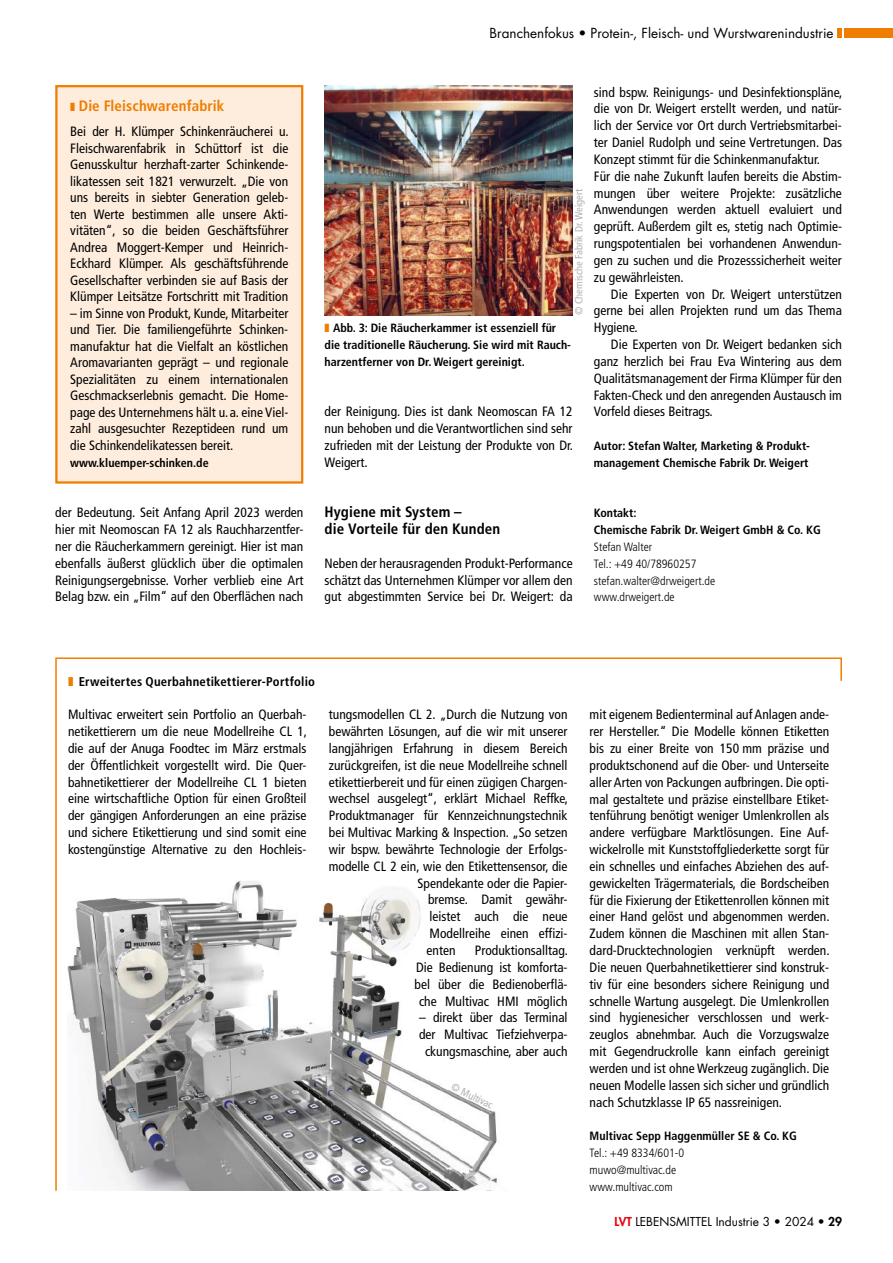
<style>
.page{position:relative;width:893px;height:1263px;background:#fff}
.page>*{position:absolute;margin:0;border:0;box-sizing:border-box;transform-origin:0 0}
.t1{font:700 condensed 15px/16.8px "Frutiger LT Std";letter-spacing:.01em;color:#000}
.t2{font:700 condensed 15px "Frutiger LT Std";letter-spacing:.005em;color:#ef7d00}
.t3{font:condensed 13.5px/16.8px "Frutiger LT Std";color:#000;text-align:justify}
.t4{font:13.5px "Futura Std";color:#000}
.t5{font:700 condensed 12.75px "Frutiger LT Std";letter-spacing:.015em;color:#000}
.t6{font:700 condensed 12px/16.8px "Frutiger LT Std";color:#000}
.t7{font:300 condensed 12px/16.8px "Frutiger LT Std";color:#000}
.t8{font:12px "Futura Std";color:#000}
.t9{font:condensed 10.5px "Frutiger LT Std";color:#b3b2b2}
.s1{color:#ef7d00}
.s2{font-weight:800;color:#e30613}
.s3{font-weight:800}
</style>
<div class="page">
<div style="left:56px;top:86px;width:246px;height:396px;background:#feeddd"></div>
<div style="left:55px;top:85px;width:248px;height:399px;border:2px solid #ef7d00"></div>
<img style="left:325px;top:85px;width:248px;height:230px">
<svg style="left:55px;top:657px;width:787px;height:534px"></svg>
<img style="left:68px;top:880px;width:441px;height:311px">
<hr style="left:838px;top:28px;width:4px;height:10px;background:#ef7d00">
<div style="left:845px;top:28px;width:48px;height:10px;background:#ef7d00"></div>
<p class="t2" style="left:70px;top:97px;width:156px">❚ Die Fleischwarenfabrik</p>
<p class="t3" style="left:70px;top:123px;width:220px">Bei der H. Klümper Schinkenräucherei u.<br>Fleischwarenfabrik in Schüttorf ist die Genusskultur herzhaft-zarter Schinkende&shy;likatessen seit 1821 verwurzelt. „Die von uns bereits in siebter Generation geleb&shy;ten Werte bestimmen alle unsere Akti&shy;vitäten“, so die beiden Geschäftsführer Andrea Moggert-Kemper und Heinrich-Eckhard Klümper. Als geschäftsführende Gesellschafter verbinden sie auf Basis der Klümper Leitsätze Fortschritt mit Tradition</p>
<p class="t3" style="left:70px;top:305px;width:220px">– im Sinne von Produkt, Kunde, Mitarbeiter und Tier. Die familiengeführte Schinken&shy;manufaktur hat die Vielfalt an köstlichen Aromavarianten geprägt – und regionale Spezialitäten zu einem internationalen Geschmackserlebnis gemacht. Die Home&shy;page des Unternehmens hält u.a. eine Viel&shy;zahl ausgesuchter Rezeptideen rund um die Schinkendelikatessen bereit.</p>
<p class="t6" style="left:70px;top:454px;width:140px">www.kluemper-schinken.de</p>
<p class="t3" style="left:55px;top:504px;width:250px">der Bedeutung. Seit Anfang April 2023 werden hier mit Neomoscan FA 12 als Rauchharzentfer&shy;ner die Räucherkammern gereinigt. Hier ist man ebenfalls äußerst glücklich über die optimalen Reinigungsergebnisse. Vorher verblieb eine Art Belag bzw. ein „Film“ auf den Oberflächen nach</p>
<p class="t4" style="left:490px;top:24px;width:345px">Branchenfokus • Protein-, Fleisch- und Wurstwarenindustrie</p>
<p class="t9" style="left:573px;top:315px;width:128px;rotate:-90deg">© Chemische Fabrik Dr. Weigert</p>
<p class="t6" style="left:325px;top:320px;width:248px"><span class="s1">❚</span> Abb. 3: Die Räucherkammer ist essenziell für die traditionelle Räucherung. Sie wird mit Rauch&shy;harzentferner von Dr. Weigert gereinigt.</p>
<p class="t3" style="left:325px;top:403px;width:250px">der Reinigung. Dies ist dank Neomoscan FA 12 nun behoben und die Verantwortlichen sind sehr zufrieden mit der Leistung der Produkte von Dr.<br>Weigert.</p>
<p class="t1" style="left:325px;top:504px;width:177px">Hygiene mit System –<br>die Vorteile für den Kunden</p>
<p class="t3" style="left:325px;top:555px;width:250px">Neben der herausragenden Produkt-Performance schätzt das Unternehmen Klümper vor allem den gut abgestimmten Service bei Dr. Weigert: da</p>
<p class="t3" style="left:594px;top:84px;width:250px;text-align:left">sind bspw. Reinigungs- und Desinfektionspläne, die von Dr. Weigert erstellt werden, und natür&shy;lich der Service vor Ort durch Vertriebsmitarbei&shy;ter Daniel Rudolph und seine Vertretungen. Das Konzept stimmt für die Schinkenmanufaktur.<br>Für die nahe Zukunft laufen bereits die Abstim&shy;mungen über weitere Projekte: zusätzliche Anwendungen werden aktuell evaluiert und geprüft. Außerdem gilt es, stetig nach Optimie&shy;rungspotentialen bei vorhandenen Anwendun&shy;gen zu suchen und die Prozesssicherheit weiter zu gewährleisten.</p>
<p class="t3" style="left:594px;top:286px;width:250px;text-indent:17px">Die Experten von Dr. Weigert unterstützen gerne bei allen Projekten rund um das Thema Hygiene.</p>
<p class="t3" style="left:594px;top:336px;width:250px;text-indent:17px">Die Experten von Dr. Weigert bedanken sich ganz herzlich bei Frau Eva Wintering aus dem Qualitätsmanagement der Firma Klümper für den Fakten-Check und den anregenden Austausch im Vorfeld dieses Beitrags.</p>
<p class="t6" style="left:594px;top:437px;width:218px">Autor: Stefan Walter, Marketing &amp; Produkt&shy;management Chemische Fabrik Dr. Weigert</p>
<p class="t6" style="left:594px;top:505px;width:228px">Kontakt:<br>Chemische Fabrik Dr. Weigert GmbH &amp; Co. KG</p>
<p class="t7" style="left:594px;top:538px;width:123px">Stefan Walter<br>Tel.: +49 40/78960257 stefan.walter@drweigert.de www.drweigert.de</p>
<p class="t5" style="left:68px;top:674px;width:248px"><span class="s1">❚</span> Erweitertes Querbahnetikettierer-Portfolio</p>
<p class="t3" style="left:68px;top:706px;width:241px">Multivac erweitert sein Portfolio an Querbah&shy;netikettierern um die neue Modellreihe CL 1, die auf der Anuga Foodtec im März erstmals der Öffentlichkeit vorgestellt wird. Die Quer&shy;bahnetikettierer der Modellreihe CL 1 bieten eine wirtschaftliche Option für einen Großteil der gängigen Anforderungen an eine präzise und sichere Etikettierung und sind somit eine kostengünstige Alternative zu den Hochleis-</p>
<p class="t3" style="left:329px;top:706px;width:240px">tungsmodellen CL 2. „Durch die Nutzung von</p>
<p class="t3" style="left:329px;top:723px;width:240px">bewährten Lösungen, auf die wir mit unserer</p>
<p class="t3" style="left:329px;top:740px;width:240px">langjährigen Erfahrung in diesem Bereich</p>
<p class="t3" style="left:329px;top:757px;width:240px">zurückgreifen, ist die neue Modellreihe schnell</p>
<p class="t3" style="left:329px;top:774px;width:240px">etikettierbereit und für einen zügigen Chargen-</p>
<p class="t3" style="left:329px;top:790px;width:241px">wechsel ausgelegt“, erklärt Michael Reffke,</p>
<p class="t3" style="left:329px;top:807px;width:240px">Produktmanager für Kennzeichnungstechnik</p>
<p class="t3" style="left:329px;top:824px;width:240px">bei Multivac Marking &amp; Inspection. „So setzen</p>
<p class="t3" style="left:329px;top:841px;width:240px">wir bspw. bewährte Technologie der Erfolgs-</p>
<p class="t3" style="left:329px;top:858px;width:240px">modelle CL 2 ein, wie den Etikettensensor, die</p>
<p class="t3" style="left:418px;top:875px;width:151px">Spendekante oder die Papier-</p>
<p class="t3" style="left:428px;top:891px;width:141px">bremse. Damit gewähr-</p>
<p class="t3" style="left:430px;top:908px;width:140px">leistet auch die neue</p>
<p class="t3" style="left:430px;top:925px;width:139px">Modellreihe einen effizi-</p>
<p class="t3" style="left:427px;top:942px;width:30px">enten</p>
<p class="t3" style="left:415px;top:942px;width:155px;text-align:right">Produktionsalltag.<br>Die Bedienung ist komforta&shy;bel über die Bedienoberflä&shy;che Multivac HMI möglich</p>
<p class="t3" style="left:419px;top:1009px;width:150px;text-align:center">– direkt über das Terminal der Multivac Tiefziehverpa&shy;ckungsmaschine, aber auch</p>
<p class="t9" style="left:455px;top:1081px;width:47px;rotate:26deg">© Multivac</p>
<p class="t3" style="left:590px;top:706px;width:242px">mit eigenem Bedienterminal auf Anlagen ande&shy;rer Hersteller.“ Die Modelle können Etiketten bis zu einer Breite von 150 mm präzise und produktschonend auf die Ober- und Unterseite aller Arten von Packungen aufbringen. Die opti&shy;mal gestaltete und präzise einstellbare Etiket&shy;tenführung benötigt weniger Umlenkrollen als andere verfügbare Marktlösungen. Eine Auf&shy;wickelrolle mit Kunststoffgliederkette sorgt für ein schnelles und einfaches Abziehen des auf&shy;gewickelten Trägermaterials, die Bordscheiben für die Fixierung der Etikettenrollen können mit einer Hand gelöst und abgenommen werden.<br>Zudem können die Maschinen mit allen Stan&shy;dard-Drucktechnologien verknüpft werden.<br>Die neuen Querbahnetikettierer sind konstruk&shy;tiv für eine besonders sichere Reinigung und schnelle Wartung ausgelegt. Die Umlenkrollen sind hygienesicher verschlossen und werk&shy;zeuglos abnehmbar. Auch die Vorzugswalze mit Gegendruckrolle kann einfach gereinigt werden und ist ohne Werkzeug zugänglich. Die neuen Modelle lassen sich sicher und gründlich nach Schutzklasse IP 65 nassreinigen.</p>
<p class="t6" style="left:590px;top:1127px;width:209px">Multivac Sepp Haggenmüller SE &amp; Co. KG</p>
<p class="t7" style="left:590px;top:1144px;width:96px">Tel.: +49 8334/601-0 muwo@multivac.de www.multivac.com</p>
<p class="t8" style="left:614px;top:1214px;width:229px"><span class="s2">LVT</span> LEBENSMITTEL Industrie 3 • 2024 <span class="s3">• 29</span></p>
</div>
